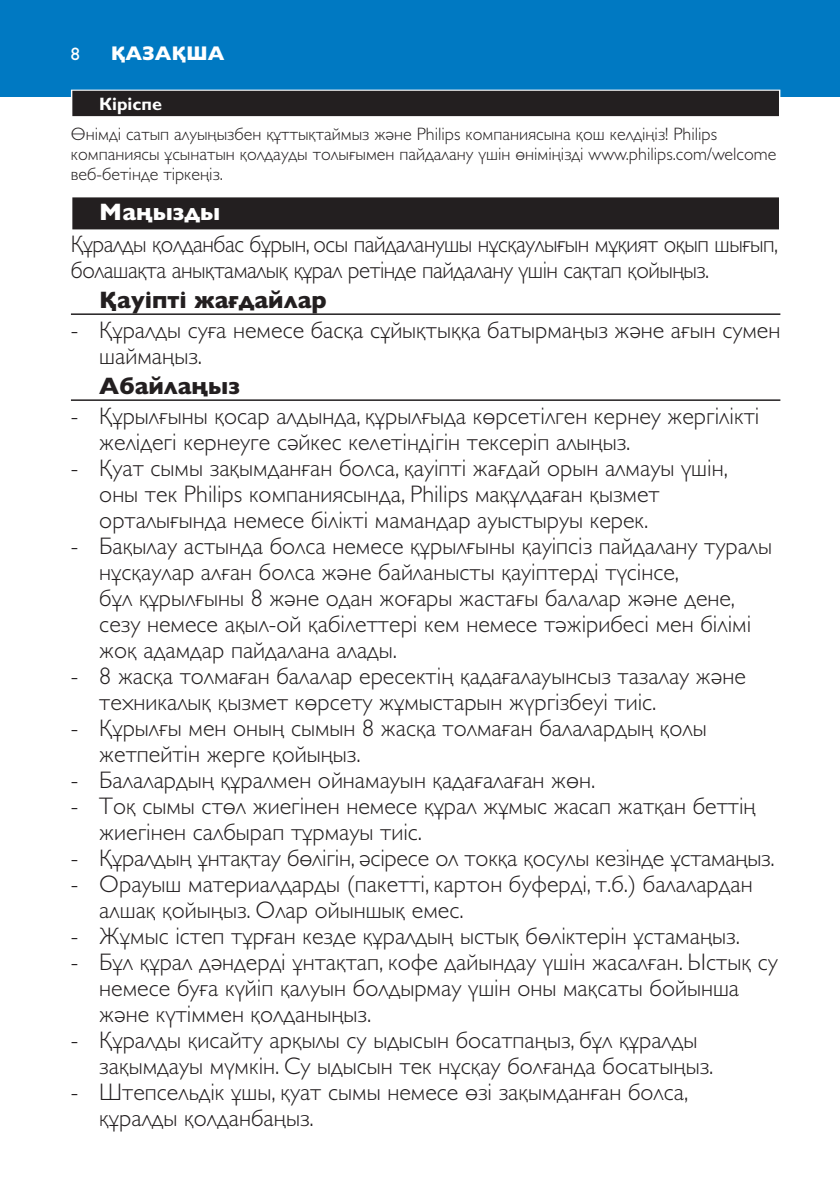
<style>
.page{position:relative;width:840px;height:1191px;background:#fff}
.page>*{position:absolute;margin:0;border:0;box-sizing:border-box;transform-origin:0 0}
.t1{font:300 24px/26px "Gill Sans";color:#231f20}
.t2{font:300 24px/26px "Gill Sans";letter-spacing:-.02em;color:#231f20;scale:.96 1}
.t3{font:700 24px "Gill Sans";color:#231f20}
.t4{font:700 24px "Gill Sans";color:#fff}
.t5{font:700 20px "Gill Sans";color:#fff}
.t6{font:300 18px/20px "Gill Sans";color:#231f20}
.t7{font:700 18px "Gill Sans Alt One WGL";color:#fff}
.t8{font:18px "Gill Sans Alt One WGL";color:#fff}
.s1{font-family:"Gill Sans Alt One WGL Light";font-weight:400}
</style>
<div class="page">
<div style="left:0;top:0;width:839px;height:96px;background:#0079c2"></div>
<div style="left:71px;top:90px;width:709px;height:28px;background:#e4e3e3"></div>
<div style="left:72px;top:91px;width:706px;height:25px;background:#231f20"></div>
<div style="left:71px;top:196px;width:709px;height:35px;background:#a1a0a0"></div>
<div style="left:72px;top:197px;width:706px;height:32px;background:#231f20"></div>
<hr style="left:71px;top:313px;width:709px;height:2px;background:#231f20">
<hr style="left:71px;top:399px;width:709px;height:2px;background:#231f20">
<p class="t8" style="left:71px;top:42px;width:10px">8</p>
<p class="t5" style="left:111px;top:42px;width:115px">ҚАЗАҚША</p>
<p class="t7" style="left:99px;top:92px;width:64px">Кіріспе</p>
<p class="t6" style="left:71px;top:124px;width:706px">Өнімді сатып алуыңызбен құттықтаймыз және Philips компаниясына қош келдіңіз! Philips компаниясы ұсынатын қолдауды толығымен пайдалану үшін өніміңізді www.philips.com/welcome веб-бетінде тіркеңіз.</p>
<p class="t4" style="left:99px;top:198px;width:122px">Маңызды</p>
<p class="t2" style="left:71px;top:231px;width:737px">Құралды қолданбас бұрын, осы пайдаланушы нұсқаулығын мұқият оқып шығып, болашақта анықтамалық құрал ретінде пайдалану үшін сақтап қойыңыз.</p>
<p class="t3" style="left:99px;top:286px;width:229px">Қауіпті жағдайлар</p>
<p class="t1" style="left:99px;top:317px;width:682px;text-indent:-28px"><span class="s1">-</span> Құралды суға немесе басқа сұйықтыққа батырмаңыз және ағын сумен шаймаңыз.</p>
<p class="t3" style="left:99px;top:371px;width:142px">Абайлаңыз</p>
<p class="t1" style="left:99px;top:403px;width:661px;text-indent:-28px"><span class="s1">-</span> Құрылғыны қосар алдында, құрылғыда көрсетілген кернеу жергілікті желідегі кернеуге сәйкес келетіндігін тексеріп алыңыз.</p>
<p class="t1" style="left:99px;top:455px;width:629px;text-indent:-28px"><span class="s1">-</span> Қуат сымы зақымданған болса, қауіпті жағдай орын алмауы үшін, оны тек Philips компаниясында, Philips мақұлдаған қызмет орталығында немесе білікті мамандар ауыстыруы керек.</p>
<p class="t1" style="left:99px;top:533px;width:674px;text-indent:-28px"><span class="s1">-</span> Бақылау астында болса немесе құрылғыны қауіпсіз пайдалану туралы нұсқаулар алған болса және байланысты қауіптерді түсінсе,<br>бұл құрылғыны 8 және одан жоғары жастағы балалар және дене, сезу немесе ақыл-ой қабілеттері кем немесе тәжірибесі мен білімі жоқ адамдар пайдалана алады.</p>
<p class="t1" style="left:99px;top:662px;width:647px;text-indent:-28px"><span class="s1">-</span> 8 жасқа толмаған балалар ересектің қадағалауынсыз тазалау және техникалық қызмет көрсету жұмыстарын жүргізбеуі тиіс.</p>
<p class="t1" style="left:99px;top:714px;width:608px;text-indent:-28px"><span class="s1">-</span> Құрылғы мен оның сымын 8 жасқа толмаған балалардың қолы жетпейтін жерге қойыңыз.</p>
<p class="t1" style="left:71px;top:766px;width:525px"><span class="s1">-</span> Балалардың құралмен ойнамауын қадағалаған жөн.</p>
<p class="t1" style="left:99px;top:792px;width:657px;text-indent:-28px"><span class="s1">-</span> Тоқ сымы стөл жиегінен немесе құрал жұмыс жасап жатқан беттің жиегінен салбырап тұрмауы тиіс.</p>
<p class="t1" style="left:71px;top:844px;width:705px"><span class="s1">-</span> Құралдың ұнтақтау бөлігін, әсіресе ол токқа қосулы кезінде ұстамаңыз.</p>
<p class="t1" style="left:99px;top:870px;width:654px;text-indent:-28px"><span class="s1">-</span> Орауыш материалдарды (пакетті, картон буферді, т.б.) балалардан алшақ қойыңыз. Олар ойыншық емес.</p>
<p class="t1" style="left:71px;top:922px;width:670px"><span class="s1">-</span> Жұмыс істеп тұрған кезде құралдың ыстық бөліктерін ұстамаңыз.</p>
<p class="t1" style="left:99px;top:948px;width:679px;text-indent:-28px"><span class="s1">-</span> Бұл құрал дәндерді ұнтақтап, кофе дайындау үшін жасалған. Ыстық су немесе буға күйіп қалуын болдырмау үшін оны мақсаты бойынша және күтіммен қолданыңыз.</p>
<p class="t1" style="left:99px;top:1026px;width:615px;text-indent:-28px"><span class="s1">-</span> Құралды қисайту арқылы су ыдысын босатпаңыз, бұл құралды зақымдауы мүмкін. Су ыдысын тек нұсқау болғанда босатыңыз.</p>
<p class="t1" style="left:99px;top:1078px;width:590px;text-indent:-28px"><span class="s1">-</span> Штепсельдік ұшы, қуат сымы немесе өзі зақымданған болса, құралды қолданбаңыз.</p>
</div>
